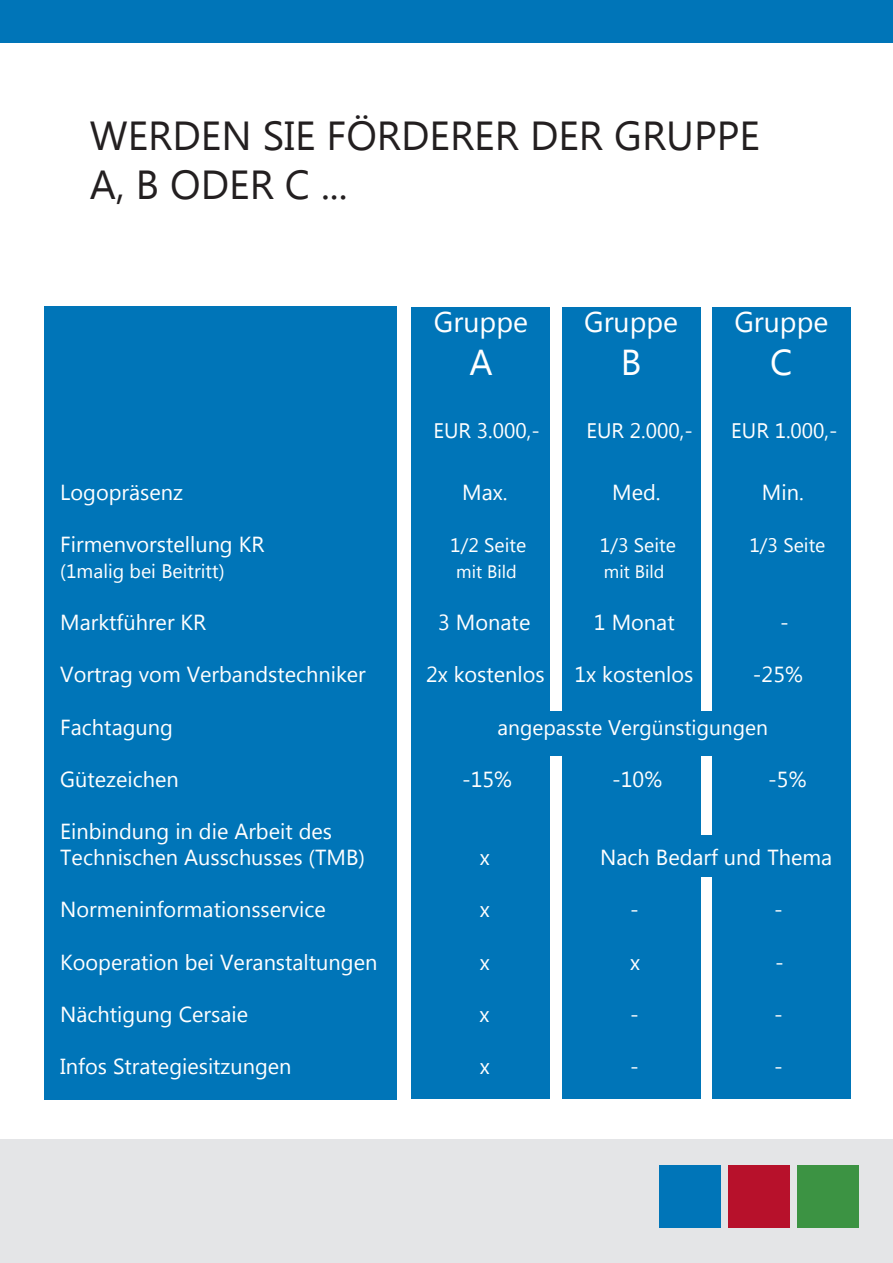
<style>
.page{position:relative;width:893px;height:1263px;background:#fff}
.page>*{position:absolute;margin:0;border:0;box-sizing:border-box;transform-origin:0 0}
.t1{font:40.5px/48.6px "Myanmar Text";color:#231f20}
.t2{font:36px "Myanmar Text";color:#fff}
.t3{font:28.5px "Myanmar Text";color:#fff}
.t4{font:21.75px/26.1px "Myanmar Text";color:#fff}
.t5{font:21px "Myanmar Text";color:#fff}
.t6{font:19.5px "Myanmar Text";color:#fff}
.t7{font:18px "Myanmar Text";color:#fff}
</style>
<div class="page">
<div style="left:0;top:1140px;width:893px;height:123px;background:#e4e5e7"></div>
<div style="left:728px;top:1165px;width:62px;height:62px;background:#b7112b"></div>
<div style="left:798px;top:1165px;width:61px;height:62px;background:#3c9343"></div>
<div style="left:659px;top:1165px;width:61px;height:62px;background:#0075b8"></div>
<div style="left:430px;top:711px;width:374px;height:45px;background:#0075b8"></div>
<div style="left:579px;top:836px;width:255px;height:41px;background:#0075b8"></div>
<div style="left:412px;top:308px;width:138px;height:791px;background:#0075b8"></div>
<div style="left:562px;top:308px;width:138px;height:791px;background:#0075b8"></div>
<div style="left:712px;top:308px;width:138px;height:791px;background:#0075b8"></div>
<div style="left:44px;top:306px;width:353px;height:793px;background:#0075b8"></div>
<div style="left:0;top:0;width:893px;height:43px;background:#0075b8"></div>
<h1 class="t1" style="left:90px;top:112px;width:671px">WERDEN SIE FÖRDERER DER GRUPPE<br>A, B ODER C ...</h1>
<h3 class="t3" style="left:434px;top:305px;width:96px">Gruppe</h3>
<h2 class="t2" style="left:469px;top:341px;width:25px">A</h2>
<h3 class="t3" style="left:584px;top:305px;width:96px">Gruppe</h3>
<h2 class="t2" style="left:621px;top:341px;width:22px">B</h2>
<h3 class="t3" style="left:734px;top:305px;width:96px">Gruppe</h3>
<h2 class="t2" style="left:770px;top:341px;width:24px">C</h2>
<p class="t5" style="left:434px;top:418px;width:108px">EUR 3.000,-</p>
<p class="t5" style="left:587px;top:418px;width:108px">EUR 2.000,-</p>
<p class="t5" style="left:731px;top:418px;width:108px">EUR 1.000,-</p>
<p class="t4" style="left:60px;top:479px;width:124px">Logopräsenz</p>
<p class="t4" style="left:462px;top:479px;width:47px">Max.</p>
<p class="t4" style="left:612px;top:479px;width:50px">Med.</p>
<p class="t4" style="left:762px;top:479px;width:43px">Min.</p>
<p class="t4" style="left:60px;top:531px;width:206px">Firmenvorstellung KR</p>
<p class="t6" style="left:450px;top:534px;width:78px">1/2 Seite</p>
<p class="t6" style="left:600px;top:534px;width:78px">1/3 Seite</p>
<p class="t6" style="left:749px;top:534px;width:78px">1/3 Seite</p>
<p class="t6" style="left:60px;top:560px;width:166px">(1malig bei Beitritt)</p>
<p class="t7" style="left:456px;top:561px;width:62px">mit Bild</p>
<p class="t7" style="left:604px;top:561px;width:62px">mit Bild</p>
<p class="t4" style="left:60px;top:610px;width:147px">Marktführer KR</p>
<p class="t4" style="left:438px;top:610px;width:94px">3 Monate</p>
<p class="t4" style="left:594px;top:610px;width:82px">1 Monat</p>
<p class="t4" style="left:780px;top:610px;width:10px">-</p>
<p class="t4" style="left:60px;top:662px;width:307px">Vortrag vom Verbandstechniker</p>
<p class="t4" style="left:426px;top:662px;width:120px">2x kostenlos</p>
<p class="t4" style="left:575px;top:662px;width:120px">1x kostenlos</p>
<p class="t4" style="left:753px;top:662px;width:51px">-25%</p>
<p class="t4" style="left:60px;top:714px;width:114px">Fachtagung</p>
<p class="t5" style="left:497px;top:715px;width:272px">angepasste Vergünstigungen</p>
<p class="t4" style="left:60px;top:766px;width:120px">Gütezeichen</p>
<p class="t4" style="left:462px;top:766px;width:51px">-15%</p>
<p class="t4" style="left:612px;top:766px;width:51px">-10%</p>
<p class="t4" style="left:768px;top:766px;width:40px">-5%</p>
<p class="t4" style="left:60px;top:818px;width:306px">Einbindung in die Arbeit des<br>Technischen Ausschusses (TMB)</p>
<p class="t4" style="left:480px;top:844px;width:11px">x</p>
<p class="t4" style="left:600px;top:844px;width:233px">Nach Bedarf und Thema</p>
<p class="t4" style="left:60px;top:897px;width:267px">Normeninformationsservice</p>
<p class="t4" style="left:480px;top:897px;width:11px">x</p>
<p class="t4" style="left:630px;top:897px;width:10px">-</p>
<p class="t4" style="left:774px;top:897px;width:10px">-</p>
<p class="t4" style="left:60px;top:949px;width:319px">Kooperation bei Veranstaltungen</p>
<p class="t4" style="left:480px;top:949px;width:11px">x</p>
<p class="t4" style="left:630px;top:949px;width:11px">x</p>
<p class="t4" style="left:775px;top:949px;width:10px">-</p>
<p class="t4" style="left:60px;top:1001px;width:189px">Nächtigung Cersaie</p>
<p class="t4" style="left:480px;top:1001px;width:11px">x</p>
<p class="t4" style="left:630px;top:1001px;width:10px">-</p>
<p class="t4" style="left:774px;top:1001px;width:10px">-</p>
<p class="t4" style="left:60px;top:1053px;width:233px">Infos Strategiesitzungen</p>
<p class="t4" style="left:480px;top:1053px;width:11px">x</p>
<p class="t4" style="left:630px;top:1053px;width:10px">-</p>
<p class="t4" style="left:774px;top:1053px;width:10px">-</p>
</div>
